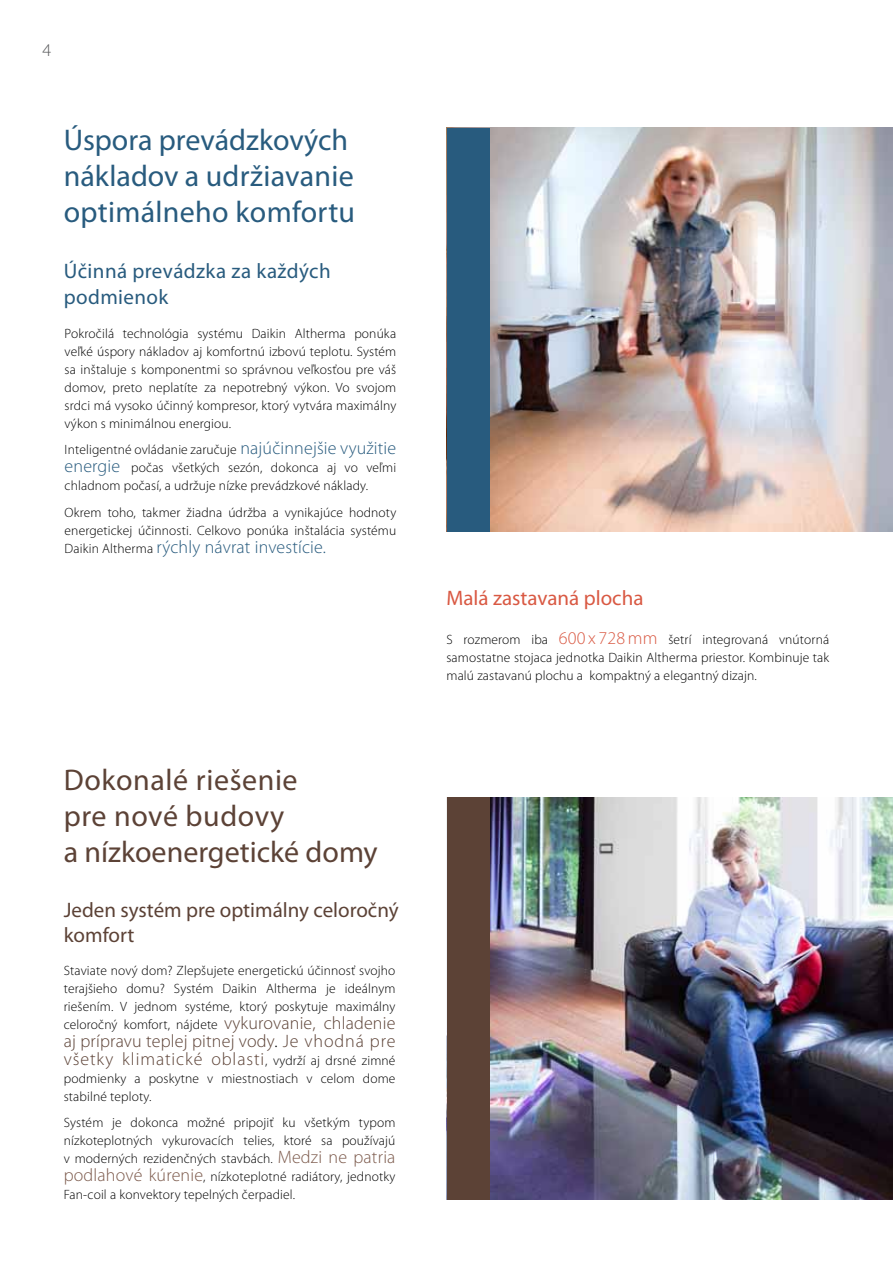
<style>
.page{position:relative;width:893px;height:1263px;background:#fff}
.page>*{position:absolute;margin:0;border:0;box-sizing:border-box;transform-origin:0 0}
.t1{font:30px/36px "Myriad Pro";letter-spacing:.01em;color:#285b7e}
.t2{font:30px/36px "Myriad Pro";letter-spacing:.015em;color:#5c4236}
.t3{font:21px/25.2px "Myriad Pro";color:#5c4236}
.t4{font:21px/25.2px "Myriad Pro";letter-spacing:.02em;color:#285b7e}
.t5{font:21px "Myriad Pro";color:#d95943}
.t6{font:300 18px/18px "Myriad Pro";letter-spacing:.05em;color:#5c4236}
.t7{font:300 18px "Myriad Pro";letter-spacing:.01em;color:#285b7e}
.t8{font:300 18px "Myriad Pro";color:#5a5b5d}
.t9{font:300 13.5px/18px "Myriad Pro";letter-spacing:.01em;color:#000;text-align:justify}
.s1{font-size:18px;color:#285b7e}
.s2{font-size:13.5px;color:#000}
.s3{font-size:18px;color:#5c4236}
.s4{color:#000}
.s5{font-size:18px;color:#7c5a4c}
.s6{font-size:18px;color:#d95943}
</style>
<div class="page">
<img style="left:446px;top:797px;width:447px;height:402px">
<img style="left:446px;top:128px;width:447px;height:403px">
<div style="left:447px;top:128px;width:42px;height:403px;background:#285b7e"></div>
<div style="left:447px;top:797px;width:42px;height:402px;background:#5c4236"></div>
<h3 class="t8" style="left:43px;top:40px;width:10px">4</h3>
<h1 class="t1" style="left:64px;top:122px;width:293px">Úspora prevádzkových nákladov a udržiavanie optimálneho komfortu</h1>
<h2 class="t4" style="left:64px;top:258px;width:268px">Účinná prevádzka za každých podmienok</h2>
<p class="t9" style="left:65px;top:324px;width:333px">Pokročilá technológia systému Daikin Altherma ponúka veľké úspory nákladov aj komfortnú izbovú teplotu. Systém sa inštaluje s komponentmi so správnou veľkosťou pre váš domov, preto neplatíte za nepotrebný výkon. Vo svojom srdci má vysoko účinný kompresor, ktorý vytvára maximálny výkon s minimálnou energiou.</p>
<p class="t9" style="left:65px;top:441px;width:333px">Inteligentné ovládanie zaručuje <span class="s1">najúčinnejšie využitie energie</span> počas všetkých sezón, dokonca aj vo veľmi chladnom počasí, a udržuje nízke prevádzkové náklady.</p>
<p class="t9" style="left:65px;top:503px;width:333px">Okrem toho, takmer žiadna údržba a vynikajúce hodnoty energetickej účinnosti. Celkovo ponúka inštalácia systému</p>
<h3 class="t7" style="left:65px;top:537px;width:263px"><span class="s2">Daikin Altherma</span> rýchly návrat investície.</h3>
<h1 class="t2" style="left:64px;top:761px;width:315px">Dokonalé riešenie<br>pre nové budovy<br>a nízkoenergetické domy</h1>
<h2 class="t3" style="left:64px;top:897px;width:336px">Jeden systém pre optimálny celoročný komfort</h2>
<p class="t9" style="left:64px;top:961px;width:333px">Staviate nový dom? Zlepšujete energetickú účinnosť svojho terajšieho domu? Systém Daikin Altherma je ideálnym riešením. V jednom systéme, ktorý poskytuje maximálny celoročný komfort, nájdete <span class="s3">vykurovanie, chladenie</span></p>
<h3 class="t6" style="left:64px;top:1032px;width:333px">aj prípravu teplej pitnej vody<span class="s4">.</span> Je vhodná pre všetky klimatické oblasti<span class="s2">, vydrží aj drsné zimné</span></h3>
<p class="t9" style="left:64px;top:1069px;width:333px">podmienky a poskytne v miestnostiach v celom dome stabilné teploty.</p>
<p class="t9" style="left:64px;top:1114px;width:333px">Systém je dokonca možné pripojiť ku všetkým typom nízkoteplotných vykurovacích telies, ktoré sa používajú v moderných rezidenčných stavbách. <span class="s5">Medzi ne patria podlahové kúrenie</span>, nízkoteplotné radiátory, jednotky Fan-coil a konvektory tepelných čerpadiel.</p>
<h2 class="t5" style="left:446px;top:585px;width:198px">Malá zastavaná plocha</h2>
<p class="t9" style="left:446px;top:630px;width:384px">S rozmerom iba <span class="s6">600 x 728 mm</span> šetrí integrovaná vnútorná samostatne stojaca jednotka Daikin Altherma priestor. Kombinuje tak malú zastavanú plochu a kompaktný a elegantný dizajn.</p>
</div>
